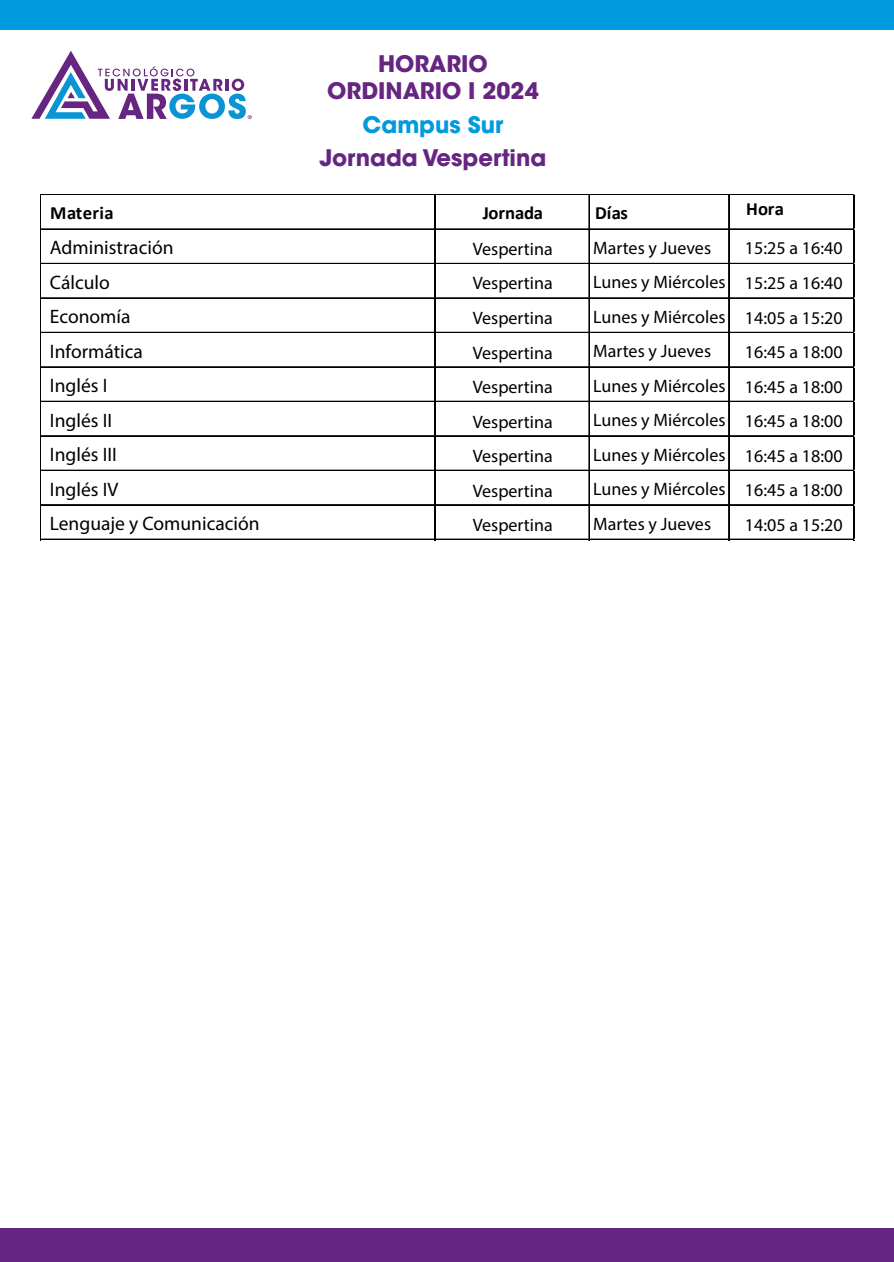
<style>
.page{position:relative;width:894px;height:1262px;background:#fff}
.page>*{position:absolute;margin:0;border:0;box-sizing:border-box;transform-origin:0 0}
.t1{font:700 22.65px/27.2px "ITC Avant Garde Std";color:#662580;text-align:center}
.t2{font:700 22.65px "ITC Avant Garde Std";color:#009ade}
.t3{font:19.5px/34.5px "Myriad Pro";color:#000}
.t4{font:700 18.75px "Calibri";color:#000}
.t5{font:700 18.75px "Calibri";letter-spacing:.02em;color:#000}
.t6{font:18px/34.5px "Myriad Pro";color:#000;text-align:justify}
</style>
<div class="page">
<div style="left:0;top:1228px;width:894px;height:34px;background:#662580"></div>
<div style="left:0;top:0;width:894px;height:29px;background:#009ade"></div>
<svg style="left:31px;top:51px;width:221px;height:68px"></svg>
<hr style="left:41px;top:194px;width:813px;height:1px;background:#000">
<hr style="left:41px;top:229px;width:813px;height:1px;background:#000">
<hr style="left:41px;top:263px;width:813px;height:1px;background:#000">
<hr style="left:41px;top:297px;width:813px;height:1px;background:#000">
<hr style="left:41px;top:298px;width:813px;height:1px;background:#000">
<hr style="left:41px;top:332px;width:813px;height:1px;background:#000">
<hr style="left:41px;top:366px;width:813px;height:1px;background:#000">
<hr style="left:41px;top:367px;width:813px;height:1px;background:#000">
<hr style="left:41px;top:401px;width:813px;height:1px;background:#000">
<hr style="left:41px;top:435px;width:813px;height:1px;background:#000">
<hr style="left:41px;top:436px;width:813px;height:1px;background:#000">
<hr style="left:41px;top:470px;width:813px;height:1px;background:#000">
<hr style="left:41px;top:504px;width:813px;height:1px;background:#000">
<hr style="left:41px;top:539px;width:813px;height:1px;background:#000">
<hr style="left:40px;top:194px;width:1px;height:346px;background:#000">
<hr style="left:434px;top:195px;width:1px;height:345px;background:#000">
<hr style="left:435px;top:195px;width:1px;height:345px;background:#000">
<hr style="left:589px;top:195px;width:1px;height:345px;background:#000">
<hr style="left:728px;top:195px;width:1px;height:345px;background:#000">
<hr style="left:729px;top:195px;width:1px;height:345px;background:#000">
<hr style="left:853px;top:195px;width:1px;height:345px;background:#000">
<hr style="left:854px;top:195px;width:1px;height:345px;background:#000">
<p class="t1" style="left:327px;top:50px;width:213px">HORARIO<br>ORDINARIO I 2024</p>
<p class="t2" style="left:363px;top:110px;width:142px">Campus Sur</p>
<p class="t1" style="left:320px;top:144px;width:228px">Jornada Vespertina</p>
<p class="t5" style="left:50px;top:199px;width:65px">Materia</p>
<p class="t4" style="left:483px;top:199px;width:62px">Jornada</p>
<p class="t4" style="left:595px;top:199px;width:35px">Días</p>
<p class="t6" style="left:593px;top:230px;width:134px;text-align:left">Martes y Jueves<br>Lunes y Miércoles<br>Lunes y Miércoles<br>Martes y Jueves<br>Lunes y Miércoles<br>Lunes y Miércoles<br>Lunes y Miércoles<br>Lunes y Miércoles<br>Martes y Jueves</p>
<p class="t3" style="left:50px;top:230px;width:211px">Administración<br>Cálculo<br>Economía<br>Informática<br>Inglés I<br>Inglés II<br>Inglés III<br>Inglés IV<br>Lenguaje y Comunicación</p>
<p class="t6" style="left:473px;top:231px;width:82px">Vespertina Vespertina Vespertina Vespertina Vespertina Vespertina Vespertina Vespertina Vespertina</p>
<p class="t4" style="left:746px;top:196px;width:39px">Hora</p>
<p class="t6" style="left:745px;top:231px;width:99px">15:25 a 16:40<br>15:25 a 16:40<br>14:05 a 15:20<br>16:45 a 18:00<br>16:45 a 18:00<br>16:45 a 18:00<br>16:45 a 18:00<br>16:45 a 18:00<br>14:05 a 15:20</p>
</div>
